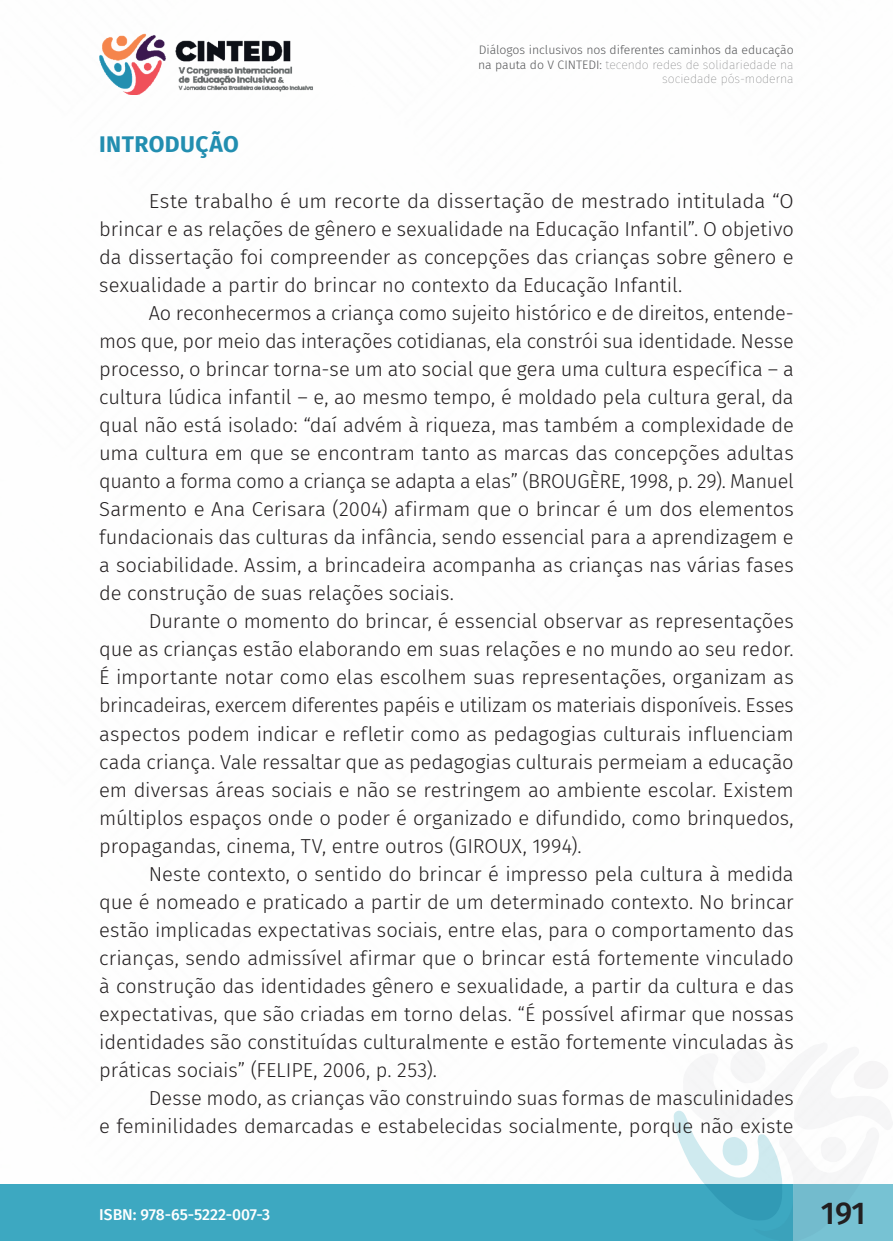
<style>
.page{position:relative;width:893px;height:1241px;background:#fff}
.page>*{position:absolute;margin:0;border:0;box-sizing:border-box;transform-origin:0 0}
.t1{font:500 31.5px "Fira Sans";color:#231f20}
._5_INTRODUCAO{font:700 22.75px "Fira Sans";letter-spacing:.02em;color:#228eb0}
._6_CORPO{font:300 20.12px/28px "Fira Sans";letter-spacing:-.005em;color:#231f20;text-align:justify}
.t2{font:500 15.75px "Fira Sans";color:#fff}
.t3{font:300 12.25px/14.7px "Fira Sans";color:#57585a;text-align:right}
.s1{font-weight:100}
</style>
<div class="page">
<div style="left:0;top:1184px;width:794px;height:56px;background:#3da8c1"></div>
<img style="left:99px;top:33px;width:214px;height:61px">
<svg style="left:674px;top:1049px;width:219px;height:191px"></svg>
<p class="t3" style="left:478px;top:42px;width:317px">Diálogos inclusivos nos diferentes caminhos da educação na pauta do V CINTEDI: <span class="s1">tecendo redes de solidariedade na sociedade pós-moderna</span></p>
<p class="_5_INTRODUCAO" style="left:99px;top:125px;width:141px">INTRODUÇÃO</p>
<p class="_6_CORPO" style="left:99px;top:187px;width:696px;text-indent:50px">Este trabalho é um recorte da dissertação de mestrado intitulada “O brincar e as relações de gênero e sexualidade na Educação Infantil”. O objetivo da dissertação foi compreender as concepções das crianças sobre gênero e sexualidade a partir do brincar no contexto da Educação Infantil.</p>
<p class="_6_CORPO" style="left:99px;top:299px;width:696px;text-indent:50px">Ao reconhecermos a criança como sujeito histórico e de direitos, entende&shy;mos que, por meio das interações cotidianas, ela constrói sua identidade. Nesse processo, o brincar torna-se um ato social que gera uma cultura específica – a cultura lúdica infantil – e, ao mesmo tempo, é moldado pela cultura geral, da qual não está isolado: “daí advém à riqueza, mas também a complexidade de uma cultura em que se encontram tanto as marcas das concepções adultas quanto a forma como a criança se adapta a elas” (BROUGÈRE, 1998, p. 29). Manuel Sarmento e Ana Cerisara (2004) afirmam que o brincar é um dos elementos fundacionais das culturas da infância, sendo essencial para a aprendizagem e a sociabilidade. Assim, a brincadeira acompanha as crianças nas várias fases de construção de suas relações sociais.</p>
<p class="_6_CORPO" style="left:99px;top:607px;width:696px;text-indent:50px">Durante o momento do brincar, é essencial observar as representações que as crianças estão elaborando em suas relações e no mundo ao seu redor.<br>É importante notar como elas escolhem suas representações, organizam as brincadeiras, exercem diferentes papéis e utilizam os materiais disponíveis. Esses aspectos podem indicar e refletir como as pedagogias culturais influenciam cada criança. Vale ressaltar que as pedagogias culturais permeiam a educação em diversas áreas sociais e não se restringem ao ambiente escolar. Existem múltiplos espaços onde o poder é organizado e difundido, como brinquedos, propagandas, cinema, TV, entre outros (GIROUX, 1994).</p>
<p class="_6_CORPO" style="left:99px;top:859px;width:696px;text-indent:50px">Neste contexto, o sentido do brincar é impresso pela cultura à medida que é nomeado e praticado a partir de um determinado contexto. No brincar estão implicadas expectativas sociais, entre elas, para o comportamento das crianças, sendo admissível afirmar que o brincar está fortemente vinculado à construção das identidades gênero e sexualidade, a partir da cultura e das expectativas, que são criadas em torno delas. “É possível afirmar que nossas identidades são constituídas culturalmente e estão fortemente vinculadas às práticas sociais” (FELIPE, 2006, p. 253).</p>
<p class="_6_CORPO" style="left:99px;top:1083px;width:696px;text-align:right">Desse modo, as crianças vão construindo suas formas de masculinidades<br>e feminilidades demarcadas e estabelecidas socialmente, porque não existe</p>
<p class="t2" style="left:99px;top:1201px;width:172px">ISBN: 978-65-5222-007-3</p>
<h1 class="t1" style="left:821px;top:1187px;width:46px">191</h1>
</div>
